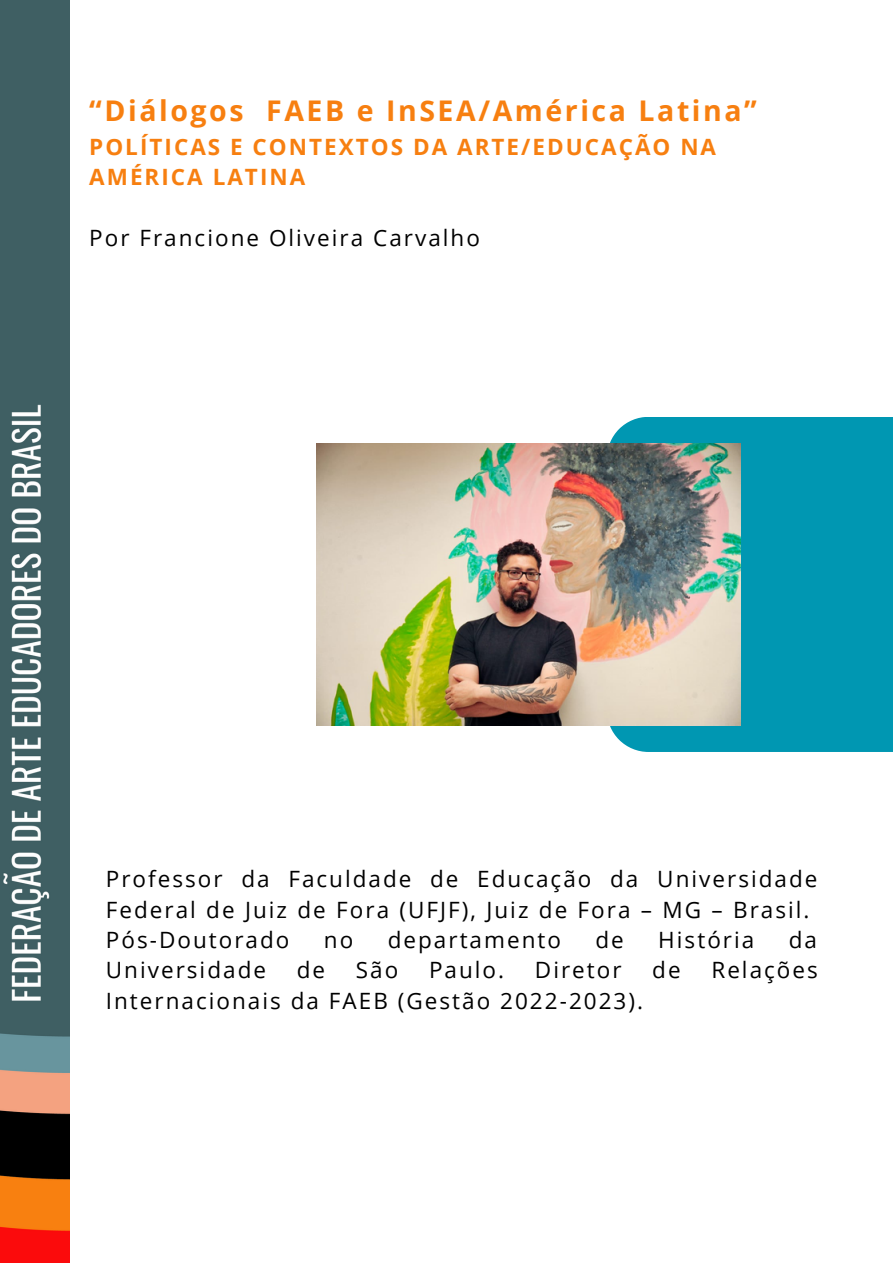
<style>
.page{position:relative;width:893px;height:1264px;background:#fff}
.page>*{position:absolute;margin:0;border:0;box-sizing:border-box;transform-origin:0 0}
.t1{font:700 28.5px "Open Sans";letter-spacing:.09em;color:#f77f10}
.t2{font:22.5px/30.3px "Open Sans";letter-spacing:.09em;color:#000}
.t3{font:700 22.5px/30.3px "Open Sans";letter-spacing:.09em;color:#f77f10}
</style>
<div class="page">
<div style="left:0;top:0;width:69px;height:377px;background:#3f5f63"></div>
<img style="left:0;top:377px;width:69px;height:885px">
<div style="left:607px;top:417px;width:285px;height:334px;background:#0097b2"></div>
<img style="left:316px;top:443px;width:424px;height:282px">
<p class="t1" style="left:89px;top:91px;width:669px">“Diálogos FAEB e InSEA/América Latina”</p>
<p class="t3" style="left:89px;top:131px;width:628px">POLÍTICAS E CONTEXTOS DA ARTE/EDUCAÇÃO NA<br>AMÉRICA LATINA</p>
<p class="t2" style="left:89px;top:222px;width:392px">Por Francione Oliveira Carvalho</p>
<p class="t2" style="left:106px;top:863px;width:713px">Professor da Faculdade de Educação da Universidade<br>Federal de Juiz de Fora (UFJF), Juiz de Fora – MG – Brasil.<br>Pós-Doutorado</p>
<p class="t2" style="left:324px;top:924px;width:31px">no</p>
<p class="t2" style="left:387px;top:924px;width:175px">departamento</p>
<p class="t2" style="left:595px;top:924px;width:30px">de</p>
<p class="t2" style="left:658px;top:924px;width:97px">História</p>
<p class="t2" style="left:788px;top:924px;width:30px">da</p>
<p class="t2" style="left:106px;top:954px;width:162px">Universidade</p>
<p class="t2" style="left:297px;top:954px;width:30px">de</p>
<p class="t2" style="left:356px;top:954px;width:44px">São</p>
<p class="t2" style="left:429px;top:954px;width:77px">Paulo.</p>
<p class="t2" style="left:535px;top:954px;width:88px">Diretor</p>
<p class="t2" style="left:652px;top:954px;width:30px">de</p>
<p class="t2" style="left:711px;top:954px;width:108px">Relações</p>
<p class="t2" style="left:106px;top:984px;width:538px">Internacionais da FAEB (Gestão 2022-2023).</p>
</div>
